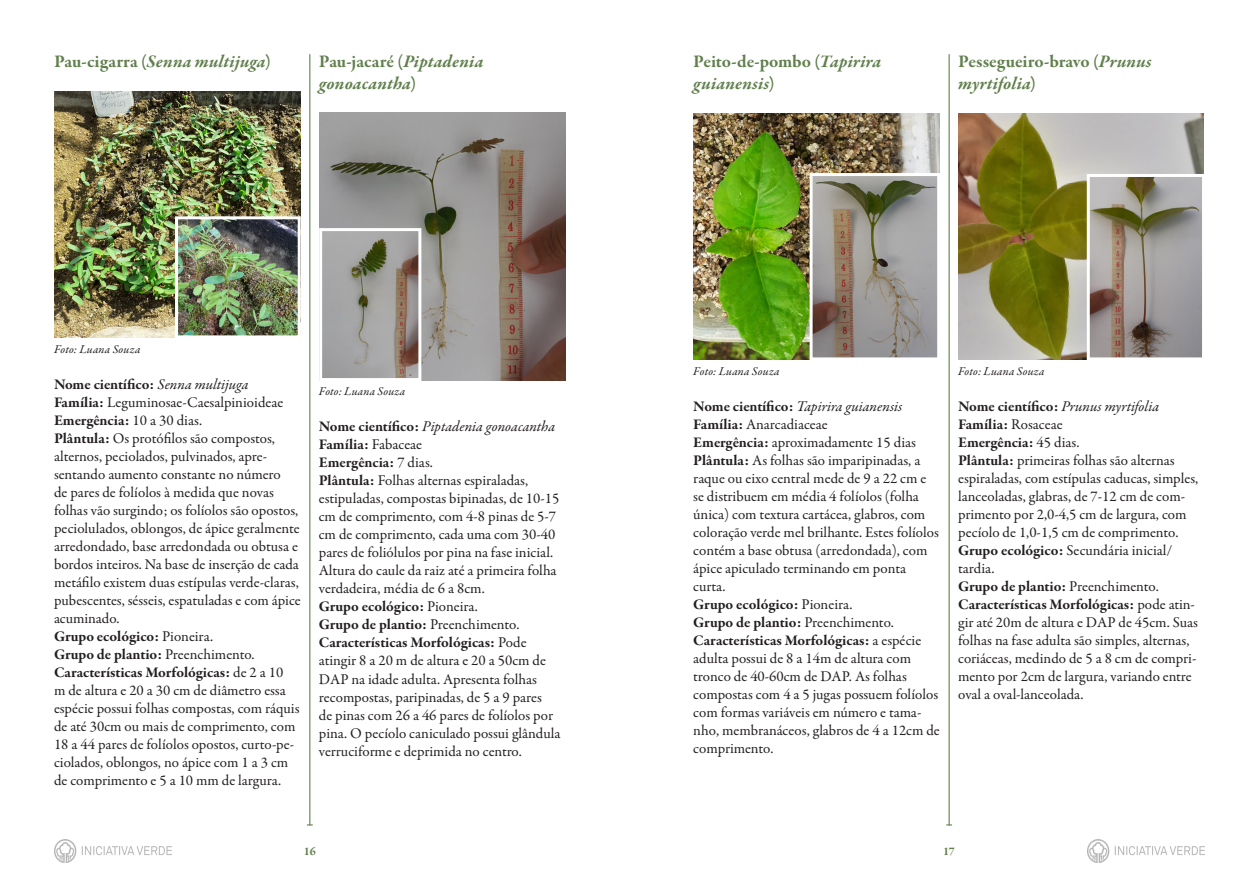
<style>
.page{position:relative;width:1259px;height:893px;background:#fff}
.page>*{position:absolute;margin:0;border:0;box-sizing:border-box;transform-origin:0 0}
.MdP_-_nome_das_espéc{font:italic 700 18px/21.6px "Garamond Premr Pro";letter-spacing:.01em;color:#61804d}
.MdP_-_nome_das_espéc-2{font:700 18px/21.6px "Garamond Premr Pro";letter-spacing:-.005em;color:#61804d}
.MdP_-_Descrição{font:15px/18px "Garamond Premr Pro";color:#231f20}
.MdP_-_Descrição-2{font:700 15px "Garamond Premr Pro";color:#231f20}
.MdP_-_Descrição-3{font:italic 15px "Garamond Premr Pro";color:#231f20}
.MdP_-_Legenda{font:italic 12px "Garamond Premr Pro";letter-spacing:.015em;color:#231f20}
.t1{font:700 12px "Garamond Premr Pro";color:#61804d}
.s1{font-style:normal}
.s2{font-weight:400;font-style:italic}
.s3{font-weight:700}
.s4{font-weight:400}
.s5{font-weight:700;font-style:normal}
.s6{font-style:italic}
</style>
<div class="page">
<hr style="left:948px;top:55px;width:1px;height:770px;background:#61804d">
<hr style="left:309px;top:55px;width:1px;height:770px;background:#61804d">
<img style="left:54px;top:840px;width:118px;height:22px">
<img style="left:1087px;top:840px;width:118px;height:22px">
<img style="left:693px;top:114px;width:246px;height:245px">
<img style="left:813px;top:177px;width:123px;height:179px">
<div style="left:809px;top:173px;width:131px;height:187px;border:3px solid #fff"></div>
<img style="left:958px;top:114px;width:246px;height:245px">
<img style="left:1090px;top:178px;width:111px;height:178px">
<div style="left:1086px;top:174px;width:119px;height:186px;border:3px solid #fff"></div>
<img style="left:54px;top:92px;width:246px;height:246px">
<img style="left:179px;top:220px;width:118px;height:114px">
<div style="left:175px;top:216px;width:126px;height:122px;border:3px solid #fff"></div>
<img style="left:319px;top:112px;width:246px;height:269px">
<img style="left:323px;top:232px;width:94px;height:145px">
<div style="left:319px;top:228px;width:102px;height:153px;border:3px solid #fff"></div>
<p class="MdP_-_nome_das_espéc" style="left:54px;top:52px;width:218px"><span class="s1">Pau-cigarra (</span>Senna multijuga<span class="s1">)</span></p>
<p class="MdP_-_nome_das_espéc" style="left:319px;top:52px;width:166px"><span class="s1">Pau-jacaré (</span>Piptadenia gonoacantha<span class="s1">)</span></p>
<p class="MdP_-_Legenda" style="left:54px;top:341px;width:88px">Foto: Luana Souza</p>
<p class="MdP_-_Descrição-2" style="left:54px;top:375px;width:196px">Nome científico: <span class="s2">Senna multijuga</span></p>
<p class="MdP_-_Descrição" style="left:54px;top:393px;width:231px"><span class="s3">Família:</span> Leguminosae-Caesalpinioideae</p>
<p class="MdP_-_Descrição-2" style="left:54px;top:411px;width:150px">Emergência: <span class="s4">10 a 30 dias.</span></p>
<p class="MdP_-_Descrição" style="left:54px;top:429px;width:248px"><span class="s3">Plântula:</span> Os protófilos são compostos, alternos, peciolados, pulvinados, apre&shy;sentando aumento constante no número<br>de pares de folíolos à medida que novas folhas vão surgindo; os folíolos são opostos, peciolulados, oblongos, de ápice geralmente arredondado, base arredondada ou obtusa e bordos inteiros. Na base de inserção de cada metáfilo existem duas estípulas verde-claras, pubescentes, sésseis, espatuladas e com ápice acuminado.</p>
<p class="MdP_-_Descrição-2" style="left:54px;top:627px;width:161px">Grupo ecológico: <span class="s4">Pioneira.</span></p>
<p class="MdP_-_Descrição-2" style="left:54px;top:645px;width:202px">Grupo de plantio: <span class="s4">Preenchimento.</span></p>
<p class="MdP_-_Descrição" style="left:54px;top:663px;width:247px"><span class="s3">Características Morfológicas:</span> de 2 a 10<br>m de altura e 20 a 30 cm de diâmetro essa espécie possui folhas compostas, com ráquis de até 30cm ou mais de comprimento, com 18 a 44 pares de folíolos opostos, curto-pe&shy;ciolados, oblongos, no ápice com 1 a 3 cm de comprimento e 5 a 10 mm de largura.</p>
<p class="MdP_-_Legenda" style="left:319px;top:384px;width:88px">Foto: Luana Souza</p>
<p class="MdP_-_Descrição-3" style="left:319px;top:417px;width:238px"><span class="s5">Nome científico:</span> Piptadenia gonoacantha</p>
<p class="MdP_-_Descrição-2" style="left:319px;top:435px;width:105px">Família: <span class="s4">Fabaceae</span></p>
<p class="MdP_-_Descrição-2" style="left:319px;top:453px;width:116px">Emergência: <span class="s4">7 dias.</span></p>
<p class="MdP_-_Descrição" style="left:319px;top:472px;width:242px"><span class="s3">Plântula:</span> Folhas alternas espiraladas, estipuladas, compostas bipinadas, de 10-15 cm de comprimento, com 4-8 pinas de 5-7 cm de comprimento, cada uma com 30-40 pares de foliólulos por pina na fase inicial.<br>Altura do caule da raiz até a primeira folha verdadeira, média de 6 a 8cm.</p>
<p class="MdP_-_Descrição-2" style="left:319px;top:597px;width:161px">Grupo ecológico: <span class="s4">Pioneira.</span></p>
<p class="MdP_-_Descrição-2" style="left:319px;top:615px;width:202px">Grupo de plantio: <span class="s4">Preenchimento.</span></p>
<p class="MdP_-_Descrição" style="left:319px;top:634px;width:243px"><span class="s3">Características Morfológicas:</span> Pode atingir 8 a 20 m de altura e 20 a 50cm de DAP na idade adulta. Apresenta folhas recompostas, paripinadas, de 5 a 9 pares<br>de pinas com 26 a 46 pares de folíolos por pina. O pecíolo caniculado possui glândula verruciforme e deprimida no centro.</p>
<p class="MdP_-_nome_das_espéc" style="left:693px;top:52px;width:189px"><span class="s1">Peito-de-pombo (</span>Tapirira guianensis<span class="s1">)</span></p>
<p class="MdP_-_nome_das_espéc-2" style="left:958px;top:51px;width:195px">Pessegueiro-bravo (<span class="s6">Prunus myrtifolia</span>)</p>
<p class="MdP_-_Legenda" style="left:693px;top:363px;width:88px">Foto: Luana Souza</p>
<p class="MdP_-_Descrição-3" style="left:693px;top:397px;width:211px"><span class="s5">Nome científico:</span> Tapirira guianensis</p>
<p class="MdP_-_Descrição" style="left:693px;top:415px;width:136px"><span class="s3">Família:</span> Anarcadiaceae</p>
<p class="MdP_-_Descrição" style="left:693px;top:433px;width:224px"><span class="s3">Emergência:</span> aproximadamente 15 dias</p>
<p class="MdP_-_Descrição" style="left:693px;top:451px;width:247px"><span class="s3">Plântula:</span> As folhas são imparipinadas, a raque ou eixo central mede de 9 a 22 cm e se distribuem em média 4 folíolos (folha única) com textura cartácea, glabros, com coloração verde mel brilhante. Estes folíolos contém a base obtusa (arredondada), com ápice apiculado terminando em ponta curta.</p>
<p class="MdP_-_Descrição-2" style="left:693px;top:595px;width:161px">Grupo ecológico: <span class="s4">Pioneira.</span></p>
<p class="MdP_-_Descrição-2" style="left:693px;top:613px;width:202px">Grupo de plantio: <span class="s4">Preenchimento.</span></p>
<p class="MdP_-_Descrição" style="left:693px;top:631px;width:248px"><span class="s3">Características Morfológicas:</span> a espécie adulta possui de 8 a 14m de altura com tronco de 40-60cm de DAP. As folhas compostas com 4 a 5 jugas possuem folíolos com formas variáveis em número e tama&shy;nho, membranáceos, glabros de 4 a 12cm de comprimento.</p>
<p class="MdP_-_Legenda" style="left:958px;top:363px;width:88px">Foto: Luana Souza</p>
<p class="MdP_-_Descrição-3" style="left:958px;top:397px;width:202px"><span class="s5">Nome científico:</span> Prunus myrtifolia</p>
<p class="MdP_-_Descrição-2" style="left:958px;top:415px;width:106px">Família: <span class="s4">Rosaceae</span></p>
<p class="MdP_-_Descrição-2" style="left:958px;top:433px;width:123px">Emergência: <span class="s4">45 dias.</span></p>
<p class="MdP_-_Descrição" style="left:958px;top:451px;width:242px"><span class="s3">Plântula:</span> primeiras folhas são alternas espiraladas, com estípulas caducas, simples, lanceoladas, glabras, de 7-12 cm de com&shy;primento por 2,0-4,5 cm de largura, com pecíolo de 1,0-1,5 cm de comprimento.</p>
<p class="MdP_-_Descrição" style="left:958px;top:541px;width:216px"><span class="s3">Grupo ecológico:</span> Secundária inicial/ tardia.</p>
<p class="MdP_-_Descrição-2" style="left:958px;top:577px;width:202px">Grupo de plantio: <span class="s4">Preenchimento.</span></p>
<p class="MdP_-_Descrição" style="left:958px;top:595px;width:241px"><span class="s3">Características Morfológicas:</span> pode atin&shy;gir até 20m de altura e DAP de 45cm. Suas folhas na fase adulta são simples, alternas, coriáceas, medindo de 5 a 8 cm de compri&shy;mento por 2cm de largura, variando entre oval a oval-lanceolada.</p>
<p class="t1" style="left:304px;top:844px;width:13px">16</p>
<p class="t1" style="left:943px;top:844px;width:13px">17</p>
</div>
